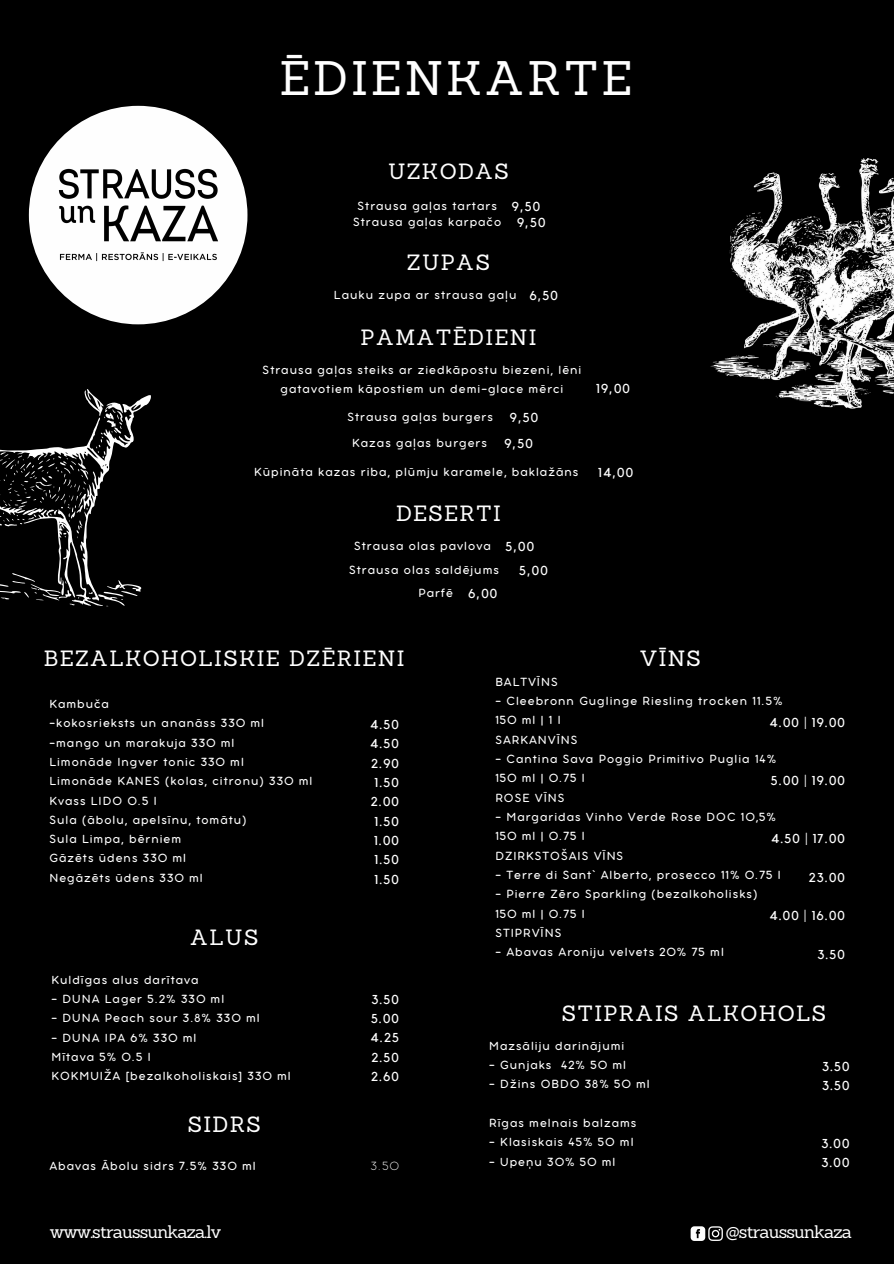
<style>
.page{position:relative;width:894px;height:1264px;background:#fff}
.page>*{position:absolute;margin:0;border:0;box-sizing:border-box;transform-origin:0 0}
.t1{font:47.25px "Sanchez";letter-spacing:.06em;color:#fefefe}
.t2{font:21.45px "Sanchez";letter-spacing:.06em;color:#fefefe}
.t3{font:17.7px "Sanchez";letter-spacing:-.05em;color:#fefefe}
.t4{font:12.9px/19.4px "Aristotelica Pro Tx";letter-spacing:.08em;color:#fefefe;text-align:center}
.t5{font:12.9px "Kollektif";letter-spacing:.08em;color:#fefefe}
.t6{font:300 expanded 12.9px "Aristotelica Pro Tx";color:#fefefe}
</style>
<div class="page">
<div style="left:0;top:0;width:893px;height:1263px;background:#000"></div>
<div style="left:29px;top:106px;width:218px;height:218px;background:#fefefe;border-radius:50%"></div>
<svg style="left:690px;top:1226px;width:32px;height:14px"></svg>
<img style="left:710px;top:158px;width:183px;height:250px">
<svg style="left:0;top:389px;width:151px;height:218px"></svg>
<img style="left:39px;top:150px;width:198px;height:130px">
<p class="t1" style="left:279px;top:47px;width:354px">ĒDIENKARTE</p>
<p class="t2" style="left:388px;top:158px;width:122px">UZKODAS</p>
<p class="t4" style="left:357px;top:197px;width:141px">Strausa gaļas tartars</p>
<p class="t5" style="left:511px;top:201px;width:30px">9,50</p>
<p class="t4" style="left:353px;top:213px;width:149px">Strausa gaļas karpačo</p>
<p class="t5" style="left:517px;top:216px;width:30px">9,50</p>
<p class="t2" style="left:407px;top:248px;width:84px">ZUPAS</p>
<p class="t4" style="left:334px;top:286px;width:184px">Lauku zupa ar strausa gaļu</p>
<p class="t5" style="left:529px;top:289px;width:30px">6,50</p>
<p class="t2" style="left:360px;top:323px;width:177px">PAMATĒDIENI</p>
<p class="t4" style="left:262px;top:361px;width:320px">Strausa gaļas steiks ar ziedkāpostu biezeni, lēni gatavotiem kāpostiem un demi-glace mērci</p>
<p class="t4" style="left:347px;top:408px;width:147px">Strausa gaļas burgers</p>
<p class="t4" style="left:352px;top:434px;width:136px">Kazas gaļas burgers</p>
<p class="t4" style="left:254px;top:463px;width:326px">Kūpināta kazas riba, plūmju karamele, baklažāns</p>
<p class="t5" style="left:509px;top:411px;width:30px">9,50</p>
<p class="t5" style="left:504px;top:438px;width:30px">9,50</p>
<p class="t2" style="left:396px;top:500px;width:106px">DESERTI</p>
<p class="t4" style="left:354px;top:537px;width:138px">Strausa olas pavlova</p>
<p class="t5" style="left:505px;top:540px;width:30px">5,00</p>
<p class="t4" style="left:349px;top:561px;width:151px">Strausa olas saldējums</p>
<p class="t5" style="left:519px;top:564px;width:30px">5,00</p>
<p class="t4" style="left:418px;top:584px;width:36px">Parfē</p>
<p class="t5" style="left:468px;top:587px;width:31px">6,00</p>
<p class="t5" style="left:596px;top:382px;width:35px">19,00</p>
<p class="t5" style="left:598px;top:466px;width:37px">14,00</p>
<p class="t2" style="left:44px;top:645px;width:362px">BEZALKOHOLISKIE DZĒRIENI</p>
<p class="t4" style="left:49px;top:695px;width:61px">Kambuča</p>
<p class="t4" style="left:49px;top:714px;width:216px">-kokosrieksts un ananāss 330 ml</p>
<p class="t4" style="left:49px;top:733px;width:186px">-mango un marakuja 330 ml</p>
<p class="t4" style="left:49px;top:753px;width:196px">Limonāde Ingver tonic 330 ml</p>
<p class="t4" style="left:49px;top:772px;width:264px">Limonāde KANES (kolas, citronu) 330 ml</p>
<p class="t4" style="left:49px;top:791px;width:109px">Kvass LIDO 0.5 l</p>
<p class="t4" style="left:49px;top:811px;width:198px">Sula (ābolu, apelsīnu, tomātu)</p>
<p class="t4" style="left:49px;top:830px;width:133px">Sula Limpa, bērniem</p>
<p class="t4" style="left:49px;top:849px;width:138px">Gāzēts ūdens 330 ml</p>
<p class="t4" style="left:49px;top:869px;width:155px">Negāzēts ūdens 330 ml</p>
<p class="t5" style="left:370px;top:718px;width:30px">4.50</p>
<p class="t5" style="left:370px;top:738px;width:30px">4.50</p>
<p class="t5" style="left:371px;top:757px;width:29px">2.90</p>
<p class="t5" style="left:374px;top:776px;width:26px">1.50</p>
<p class="t5" style="left:371px;top:796px;width:30px">2.00</p>
<p class="t5" style="left:374px;top:815px;width:26px">1.50</p>
<p class="t5" style="left:374px;top:834px;width:26px">1.00</p>
<p class="t5" style="left:374px;top:853px;width:26px">1.50</p>
<p class="t5" style="left:374px;top:873px;width:26px">1.50</p>
<p class="t2" style="left:190px;top:923px;width:70px">ALUS</p>
<p class="t4" style="left:51px;top:970px;width:148px">Kuldīgas alus darītava</p>
<p class="t4" style="left:51px;top:990px;width:174px">- DUNA Lager 5.2% 330 ml</p>
<p class="t4" style="left:51px;top:1009px;width:210px">- DUNA Peach sour 3.8% 330 ml</p>
<p class="t4" style="left:51px;top:1028px;width:146px">- DUNA IPA 6% 330 ml</p>
<p class="t4" style="left:51px;top:1048px;width:101px">Mītava 5% 0.5 l</p>
<p class="t4" style="left:51px;top:1067px;width:241px">KOKMUIŽA [bezalkoholiskais] 330 ml</p>
<p class="t5" style="left:371px;top:993px;width:29px">3.50</p>
<p class="t5" style="left:371px;top:1012px;width:30px">5.00</p>
<p class="t5" style="left:370px;top:1031px;width:30px">4.25</p>
<p class="t5" style="left:371px;top:1051px;width:29px">2.50</p>
<p class="t5" style="left:371px;top:1070px;width:30px">2.60</p>
<p class="t2" style="left:188px;top:1109px;width:74px">SIDRS</p>
<p class="t4" style="left:49px;top:1157px;width:208px">Abavas Ābolu sidrs 7.5% 330 ml</p>
<p class="t6" style="left:371px;top:1161px;width:30px">3.50</p>
<p class="t2" style="left:639px;top:645px;width:63px">VĪNS</p>
<p class="t4" style="left:495px;top:673px;width:64px">BALTVĪNS</p>
<p class="t4" style="left:495px;top:692px;width:288px">- Cleebronn Guglinge Riesling trocken 11.5%</p>
<p class="t4" style="left:495px;top:711px;width:67px">150ml|1l</p>
<p class="t4" style="left:495px;top:731px;width:84px">SARKANVĪNS</p>
<p class="t4" style="left:495px;top:750px;width:282px">- Cantina Sava Poggio Primitivo Puglia 14%</p>
<p class="t4" style="left:495px;top:769px;width:91px">150 ml | 0.75 l</p>
<p class="t4" style="left:495px;top:789px;width:71px">ROSE VĪNS</p>
<p class="t4" style="left:495px;top:808px;width:282px">- Margaridas Vinho Verde Rose DOC 10,5%</p>
<p class="t4" style="left:495px;top:827px;width:91px">150 ml | 0.75 l</p>
<p class="t4" style="left:495px;top:846px;width:129px">DZIRKSTOŠAIS VĪNS</p>
<p class="t4" style="left:495px;top:866px;width:287px">- Terre di Sant` Alberto, prosecco 11% 0.75 l</p>
<p class="t4" style="left:495px;top:885px;width:263px">- Pierre Zēro Sparkling (bezalkoholisks)</p>
<p class="t4" style="left:495px;top:904px;width:91px">150 ml | 0.75 l</p>
<p class="t4" style="left:495px;top:924px;width:67px">STIPRVĪNS</p>
<p class="t4" style="left:495px;top:943px;width:230px">- Abavas Aroniju velvets 20% 75 ml</p>
<p class="t5" style="left:769px;top:716px;width:77px">4.00 | 19.00</p>
<p class="t5" style="left:770px;top:774px;width:75px">5.00 | 19.00</p>
<p class="t5" style="left:770px;top:832px;width:75px">4.50 | 17.00</p>
<p class="t5" style="left:808px;top:871px;width:38px">23.00</p>
<p class="t5" style="left:769px;top:909px;width:77px">4.00 | 16.00</p>
<p class="t5" style="left:817px;top:948px;width:29px">3.50</p>
<p class="t2" style="left:561px;top:999px;width:266px">STIPRAIS ALKOHOLS</p>
<p class="t4" style="left:489px;top:1037px;width:136px">Mazsāliju darinājumi</p>
<p class="t4" style="left:489px;top:1056px;width:138px">- Gunjaks 42% 50 ml</p>
<p class="t4" style="left:489px;top:1075px;width:162px">- Džins OBDO 38% 50 ml</p>
<p class="t4" style="left:489px;top:1114px;width:149px">Rīgas melnais balzams</p>
<p class="t4" style="left:489px;top:1133px;width:146px">- Klasiskais 45% 50 ml</p>
<p class="t4" style="left:489px;top:1152px;width:128px">- Upeņu 30% 50 ml</p>
<p class="t5" style="left:821px;top:1060px;width:29px">3.50</p>
<p class="t5" style="left:821px;top:1079px;width:29px">3.50</p>
<p class="t5" style="left:821px;top:1137px;width:30px">3.00</p>
<p class="t5" style="left:821px;top:1156px;width:30px">3.00</p>
<p class="t3" style="left:50px;top:1220px;width:172px">www.straussunkaza.lv</p>
<p class="t3" style="left:725px;top:1220px;width:128px">@straussunkaza</p>
</div>
